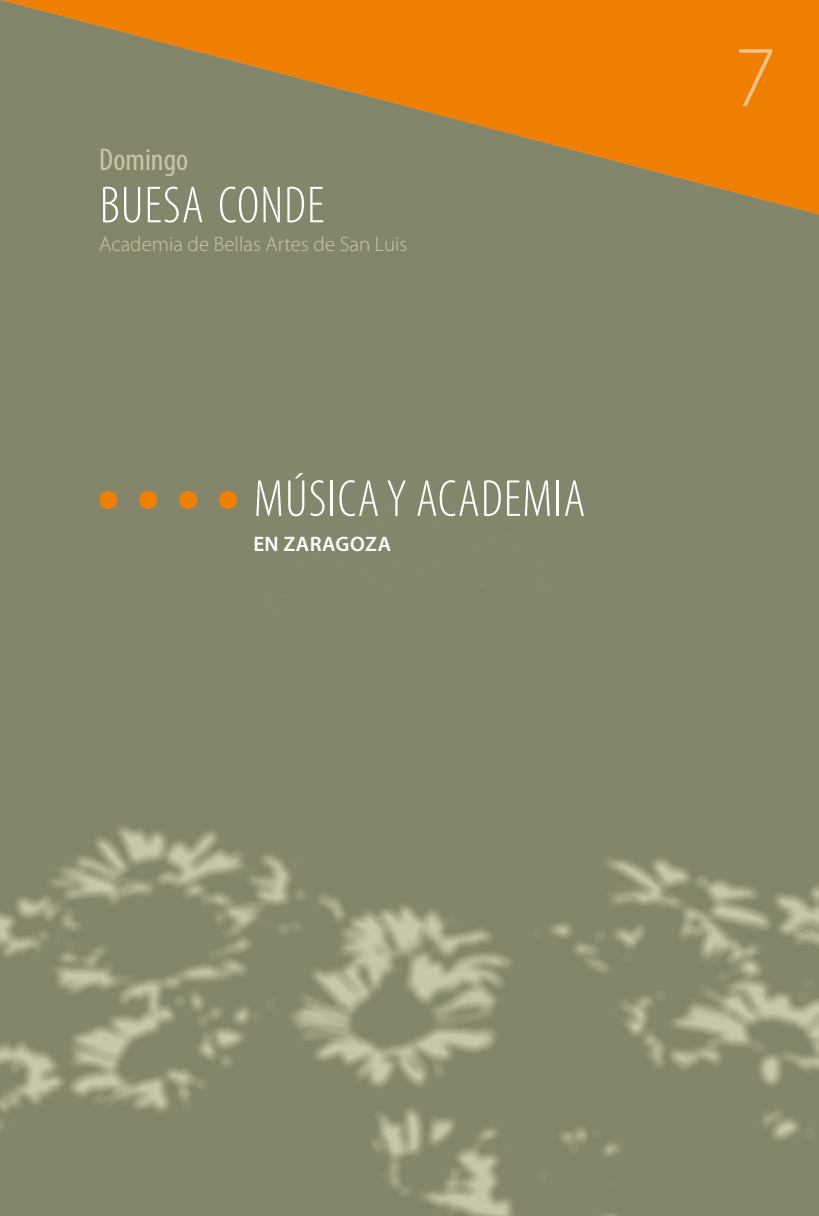
<style>
.page{position:relative;width:819px;height:1216px;background:#fff}
.page>*{position:absolute;margin:0;border:0;box-sizing:border-box;transform-origin:0 0}
.t1{font:300 87.5px "Myriad Pro";color:#f9c289}
.t2{font:300 condensed 52.5px "Myriad Pro";letter-spacing:.02em;color:#fff}
.t3{font:condensed 31.5px "Myriad Pro";color:#c8c6aa}
.t4{font:300 21px "Myriad Pro";color:#c8c6aa}
.t5{font:600 21px "Myriad Pro";letter-spacing:.02em;color:#fff}
</style>
<div class="page">
<img style="left:0;top:0;width:819px;height:1215px">
<div style="left:99px;top:491px;width:18px;height:18px;background:#ee7f00;border-radius:50%"></div>
<div style="left:139px;top:491px;width:18px;height:18px;background:#ee7f00;border-radius:50%"></div>
<div style="left:179px;top:491px;width:18px;height:18px;background:#ee7f00;border-radius:50%"></div>
<div style="left:219px;top:491px;width:18px;height:18px;background:#ee7f00;border-radius:50%"></div>
<p class="t3" style="left:99px;top:140px;width:91px">Domingo</p>
<p class="t2" style="left:100px;top:177px;width:226px">BUESA CONDE</p>
<p class="t4" style="left:99px;top:232px;width:309px">Academia de Bellas Artes de San Luis</p>
<p class="t2" style="left:254px;top:470px;width:333px">MÚSICA Y ACADEMIA</p>
<p class="t5" style="left:253px;top:530px;width:139px">EN ZARAGOZA</p>
<p class="t1" style="left:733px;top:29px;width:44px">7</p>
</div>
